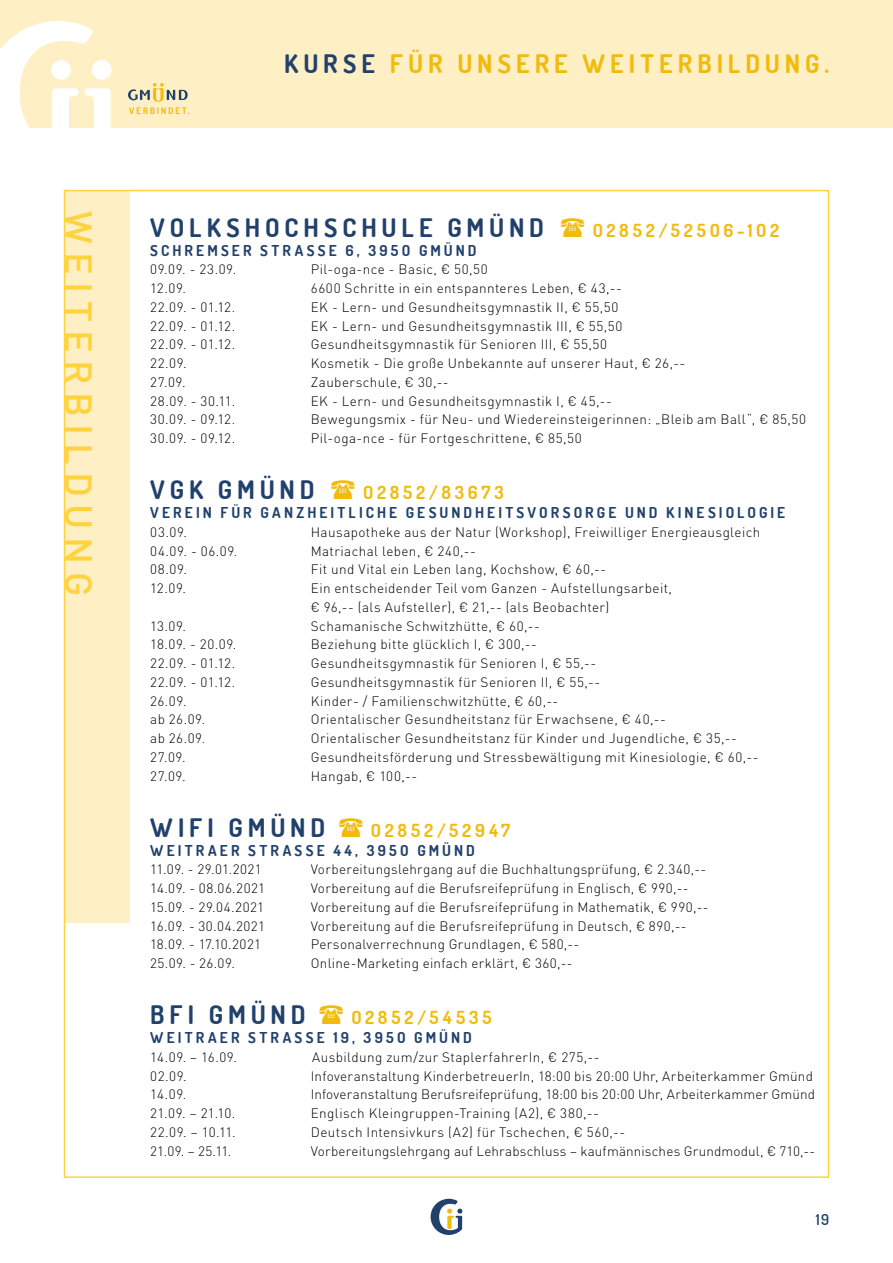
<style>
.page{position:relative;width:893px;height:1263px;background:#fff}
.page>*{position:absolute;margin:0;border:0;box-sizing:border-box;transform-origin:0 0}
.t1{font:500 37.5px "DIN Pro";letter-spacing:.2em;color:#ffd33d}
.t2{font:700 25.5px "Dosis";letter-spacing:.19em;color:#21416c}
.t3{font:700 25.5px "Dosis";letter-spacing:.195em;color:#f1bb0c}
.t4{font:700 18px "Dosis";letter-spacing:.21em;color:#f1bb0c}
.t5{font:700 15px "Dosis";letter-spacing:.21em;color:#21416c}
.t6{font:600 15px "Dosis";color:#21416c}
.t7{font:300 13.5px/18.8px "DIN Pro";letter-spacing:.03em;color:#000}
.t8{font:300 13.5px "DIN Pro";letter-spacing:.01em;color:#000}
.s1{color:#21416c}
</style>
<div class="page">
<div style="left:0;top:0;width:893px;height:128px;background:#ffefc5"></div>
<svg style="left:0;top:21px;width:111px;height:107px"></svg>
<svg style="left:128px;top:83px;width:61px;height:31px"></svg>
<svg style="left:431px;top:1199px;width:31px;height:36px"></svg>
<div style="left:65px;top:190px;width:64px;height:733px;background:#ffefc5"></div>
<h1 class="t1" style="left:104px;top:211px;width:386px;rotate:90deg">WEITERBILDUNG</h1>
<h2 class="t3" style="left:284px;top:47px;width:546px"><span class="s1">KURSE</span> FÜR UNSERE WEITERBILDUNG.</h2>
<h2 class="t2" style="left:150px;top:211px;width:395px">VOLKSHOCHSCHULE GMÜND</h2>
<h3 class="t4" style="left:593px;top:219px;width:188px">O2852/525O6-1O2</h3>
<p class="t5" style="left:150px;top:240px;width:328px">SCHREMSER STRASSE 6, 395O GMÜND</p>
<p class="t7" style="left:150px;top:260px;width:88px">09.09. - 23.09.</p>
<p class="t7" style="left:311px;top:260px;width:178px">Pil-oga-nce - Basic, € 50,50</p>
<p class="t7" style="left:150px;top:278px;width:37px">12.09.</p>
<p class="t7" style="left:311px;top:278px;width:313px">6600 Schritte in ein entspannteres Leben, € 43,--</p>
<p class="t7" style="left:150px;top:297px;width:87px">22.09. - 01.12.</p>
<p class="t7" style="left:311px;top:297px;width:309px">EK - Lern- und Gesundheitsgymnastik II, € 55,50</p>
<p class="t7" style="left:150px;top:316px;width:87px">22.09. - 01.12.</p>
<p class="t7" style="left:311px;top:316px;width:313px">EK - Lern- und Gesundheitsgymnastik III, € 55,50</p>
<p class="t7" style="left:150px;top:335px;width:87px">22.09. - 01.12.</p>
<p class="t7" style="left:311px;top:335px;width:298px">Gesundheitsgymnastik für Senioren III, € 55,50</p>
<p class="t7" style="left:150px;top:353px;width:38px">22.09.</p>
<p class="t7" style="left:311px;top:353px;width:376px">Kosmetik - Die große Unbekannte auf unserer Haut, € 26,--</p>
<p class="t7" style="left:150px;top:372px;width:37px">27.09.</p>
<p class="t7" style="left:311px;top:372px;width:139px">Zauberschule, € 30,--</p>
<p class="t7" style="left:150px;top:391px;width:87px">28.09. - 30.11.</p>
<p class="t7" style="left:311px;top:391px;width:303px">EK - Lern- und Gesundheitsgymnastik I, € 45,--</p>
<p class="t7" style="left:150px;top:410px;width:87px">30.09. - 09.12.</p>
<p class="t7" style="left:311px;top:410px;width:497px">Bewegungsmix - für Neu- und Wiedereinsteigerinnen: „Bleib am Ball“, € 85,50</p>
<p class="t7" style="left:150px;top:428px;width:87px">30.09. - 09.12.</p>
<p class="t7" style="left:311px;top:428px;width:272px">Pil-oga-nce - für Fortgeschrittene, € 85,50</p>
<h2 class="t2" style="left:150px;top:474px;width:166px">VGK GMÜND</h2>
<h3 class="t4" style="left:363px;top:481px;width:142px">O2852/83673</h3>
<p class="t5" style="left:150px;top:503px;width:636px">VEREIN FÜR GANZHEITLICHE GESUNDHEITSVORSORGE UND KINESIOLOGIE</p>
<p class="t7" style="left:150px;top:522px;width:38px">03.09.</p>
<p class="t7" style="left:311px;top:522px;width:451px">Hausapotheke aus der Natur (Workshop), Freiwilliger Energieausgleich</p>
<p class="t7" style="left:150px;top:541px;width:89px">04.09. - 06.09.</p>
<p class="t7" style="left:311px;top:541px;width:167px">Matriachal leben, € 240,--</p>
<p class="t7" style="left:150px;top:560px;width:38px">08.09.</p>
<p class="t7" style="left:311px;top:560px;width:297px">Fit und Vital ein Leben lang, Kochshow, € 60,--</p>
<p class="t7" style="left:150px;top:578px;width:37px">12.09.</p>
<p class="t7" style="left:311px;top:578px;width:363px">Ein entscheidender Teil vom Ganzen - Aufstellungsarbeit, € 96,-- (als Aufsteller), € 21,-- (als Beobachter)</p>
<p class="t7" style="left:150px;top:616px;width:37px">13.09.</p>
<p class="t7" style="left:311px;top:616px;width:231px">Schamanische Schwitzhütte, € 60,--</p>
<p class="t7" style="left:150px;top:635px;width:88px">18.09. - 20.09.</p>
<p class="t7" style="left:311px;top:635px;width:228px">Beziehung bitte glücklich I, € 300,--</p>
<p class="t7" style="left:150px;top:653px;width:87px">22.09. - 01.12.</p>
<p class="t7" style="left:311px;top:653px;width:287px">Gesundheitsgymnastik für Senioren I, € 55,--</p>
<p class="t7" style="left:150px;top:672px;width:87px">22.09. - 01.12.</p>
<p class="t7" style="left:311px;top:672px;width:291px">Gesundheitsgymnastik für Senioren II, € 55,--</p>
<p class="t7" style="left:150px;top:691px;width:38px">26.09.</p>
<p class="t7" style="left:311px;top:691px;width:249px">Kinder- / Familienschwitzhütte, € 60,--</p>
<p class="t7" style="left:150px;top:710px;width:57px">ab 26.09.</p>
<p class="t7" style="left:311px;top:710px;width:357px">Orientalischer Gesundheitstanz für Erwachsene, € 40,--</p>
<p class="t7" style="left:150px;top:728px;width:57px">ab 26.09.</p>
<p class="t7" style="left:311px;top:728px;width:428px">Orientalischer Gesundheitstanz für Kinder und Jugendliche, € 35,--</p>
<p class="t7" style="left:150px;top:747px;width:37px">27.09.</p>
<p class="t7" style="left:311px;top:747px;width:449px">Gesundheitsförderung und Stressbewältigung mit Kinesiologie, € 60,--</p>
<p class="t7" style="left:150px;top:766px;width:37px">27.09.</p>
<p class="t7" style="left:311px;top:766px;width:108px">Hangab, € 100,--</p>
<h2 class="t2" style="left:150px;top:811px;width:176px">WIFI GMÜND</h2>
<h3 class="t4" style="left:371px;top:819px;width:140px">O2852/52947</h3>
<p class="t5" style="left:150px;top:840px;width:326px">WEITRAER STRASSE 44, 395O GMÜND</p>
<p class="t7" style="left:150px;top:860px;width:113px">11.09. - 29.01.2021</p>
<p class="t7" style="left:311px;top:860px;width:397px">Vorbereitungslehrgang auf die Buchhaltungsprüfung, € 2.340,--</p>
<p class="t7" style="left:150px;top:878px;width:116px">14.09. - 08.06.2021</p>
<p class="t7" style="left:311px;top:878px;width:379px">Vorbereitung auf die Berufsreifeprüfung in Englisch, € 990,--</p>
<p class="t7" style="left:150px;top:897px;width:115px">15.09. - 29.04.2021</p>
<p class="t7" style="left:311px;top:897px;width:399px">Vorbereitung auf die Berufsreifeprüfung in Mathematik, € 990,--</p>
<p class="t7" style="left:150px;top:916px;width:116px">16.09. - 30.04.2021</p>
<p class="t7" style="left:311px;top:916px;width:377px">Vorbereitung auf die Berufsreifeprüfung in Deutsch, € 890,--</p>
<p class="t8" style="left:150px;top:935px;width:112px">18.09. - 17.10.2021</p>
<p class="t7" style="left:311px;top:935px;width:270px">Personalverrechnung Grundlagen, € 580,--</p>
<p class="t7" style="left:150px;top:953px;width:86px">25.09. - 26.09.</p>
<p class="t7" style="left:311px;top:953px;width:263px">Online-Marketing einfach erklärt, € 360,--</p>
<h2 class="t2" style="left:150px;top:999px;width:157px">BFI GMÜND</h2>
<h3 class="t4" style="left:351px;top:1006px;width:142px">O2852/54535</h3>
<p class="t5" style="left:150px;top:1028px;width:323px">WEITRAER STRASSE 19, 395O GMÜND</p>
<p class="t7" style="left:150px;top:1047px;width:88px">14.09. – 16.09.</p>
<p class="t7" style="left:312px;top:1047px;width:289px">Ausbildung zum/zur StaplerfahrerIn, € 275,--</p>
<p class="t7" style="left:150px;top:1066px;width:38px">02.09.</p>
<p class="t7" style="left:311px;top:1066px;width:504px">Infoveranstaltung KinderbetreuerIn, 18:00 bis 20:00 Uhr, Arbeiterkammer Gmünd</p>
<p class="t7" style="left:150px;top:1085px;width:38px">14.09.</p>
<p class="t8" style="left:311px;top:1085px;width:506px">Infoveranstaltung Berufsreifeprüfung, 18:00 bis 20:00 Uhr, Arbeiterkammer Gmünd</p>
<p class="t7" style="left:150px;top:1103px;width:87px">21.09. – 21.10.</p>
<p class="t7" style="left:311px;top:1103px;width:290px">Englisch Kleingruppen-Training (A2), € 380,--</p>
<p class="t7" style="left:150px;top:1122px;width:87px">22.09. – 10.11.</p>
<p class="t7" style="left:311px;top:1122px;width:316px">Deutsch Intensivkurs (A2) für Tschechen, € 560,--</p>
<p class="t7" style="left:150px;top:1141px;width:83px">21.09. – 25.11.</p>
<p class="t8" style="left:311px;top:1142px;width:506px">Vorbereitungslehrgang auf Lehrabschluss – kaufmännisches Grundmodul, € 710,--</p>
<p class="t6" style="left:816px;top:1209px;width:15px">19</p>
</div>
